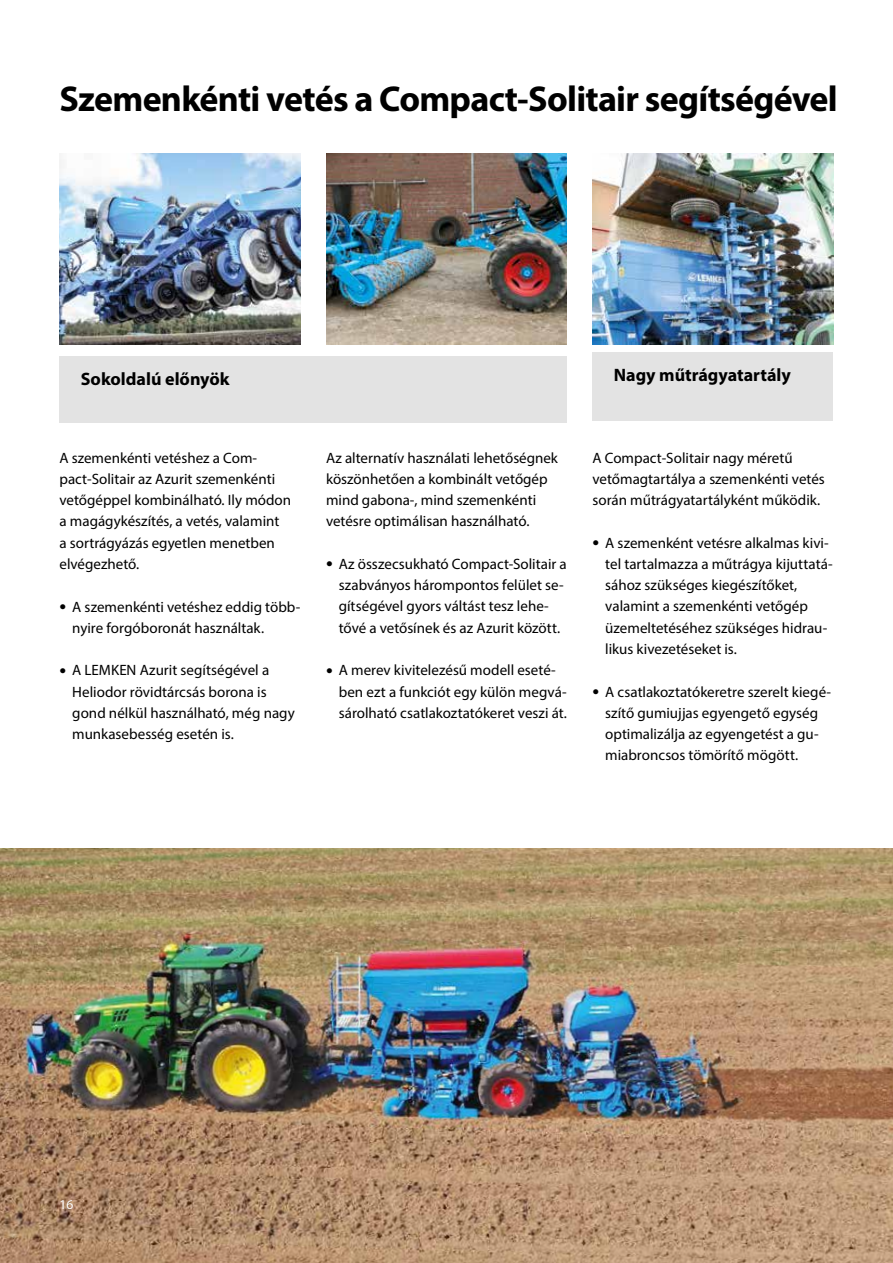
<style>
.page{position:relative;width:893px;height:1263px;background:#fff}
.page>*{position:absolute;margin:0;border:0;box-sizing:border-box;transform-origin:0 0}
.t1{font:700 36px "Myriad Pro";letter-spacing:-.02em;color:#000}
.t2{font:700 18px "Myriad Pro";color:#000}
.t3{font:15px/21.3px "Myriad Pro";color:#000}
.t4{font:13.5px "Myriad Pro";color:#fff}
.s1{font-size:24px}
</style>
<div class="page">
<img style="left:0;top:848px;width:893px;height:415px">
<div style="left:60px;top:356px;width:507px;height:67px;background:#e3e3e3"></div>
<img style="left:60px;top:153px;width:240px;height:191px">
<img style="left:326px;top:153px;width:241px;height:191px">
<div style="left:592px;top:353px;width:241px;height:68px;background:#e3e3e3"></div>
<img style="left:592px;top:153px;width:241px;height:191px">
<h1 class="t1" style="left:60px;top:75px;width:780px">Szemenkénti vetés a Compact-Solitair segítségével</h1>
<p class="t2" style="left:81px;top:367px;width:150px">Sokoldalú előnyök</p>
<p class="t3" style="left:60px;top:447px;width:233px">A szemenkénti vetéshez a Com&shy;pact-Solitair az Azurit szemenkénti vetőgéppel kombinálható. Ily módon a magágykészítés, a vetés, valamint<br>a sortrágyázás egyetlen menetben elvégezhető.</p>
<p class="t3" style="left:72px;top:596px;width:230px;text-indent:-13px"><span class="s1">•</span> A szemenkénti vetéshez eddig több&shy;nyire forgóboronát használtak.</p>
<p class="t3" style="left:72px;top:659px;width:224px;text-indent:-13px"><span class="s1">•</span> A LEMKEN Azurit segítségével a<br>Heliodor rövidtárcsás borona is gond nélkül használható, még nagy munkasebesség esetén is.</p>
<p class="t3" style="left:326px;top:447px;width:233px">Az alternatív használati lehetőségnek köszönhetően a kombinált vetőgép mind gabona-, mind szemenkénti vetésre optimálisan használható.</p>
<p class="t3" style="left:339px;top:553px;width:230px;text-indent:-13px"><span class="s1">•</span> Az összecsukható Compact-Solitair a szabványos hárompontos felület se&shy;gítségével gyors váltást tesz lehe&shy;tővé a vetősínek és az Azurit között.</p>
<p class="t3" style="left:339px;top:659px;width:230px;text-indent:-13px"><span class="s1">•</span> A merev kivitelezésű modell eseté&shy;ben ezt a funkciót egy külön megvá&shy;sárolható csatlakoztatókeret veszi át.</p>
<p class="t2" style="left:614px;top:363px;width:179px">Nagy műtrágyatartály</p>
<p class="t3" style="left:592px;top:447px;width:234px">A Compact-Solitair nagy méretű vetőmagtartálya a szemenkénti vetés során műtrágyatartályként működik.</p>
<p class="t3" style="left:605px;top:532px;width:229px;text-indent:-13px"><span class="s1">•</span> A szemenként vetésre alkalmas kivi&shy;tel tartalmazza a műtrágya kijuttatá&shy;sához szükséges kiegészítőket, valamint a szemenkénti vetőgép üzemeltetéséhez szükséges hidrau&shy;likus kivezetéseket is.</p>
<p class="t3" style="left:605px;top:681px;width:227px;text-indent:-13px"><span class="s1">•</span> A csatlakoztatókeretre szerelt kiegé&shy;szítő gumiujjas egyengető egység optimalizálja az egyengetést a gu&shy;miabroncsos tömörítő mögött.</p>
<p class="t4" style="left:60px;top:1196px;width:15px">16</p>
</div>
